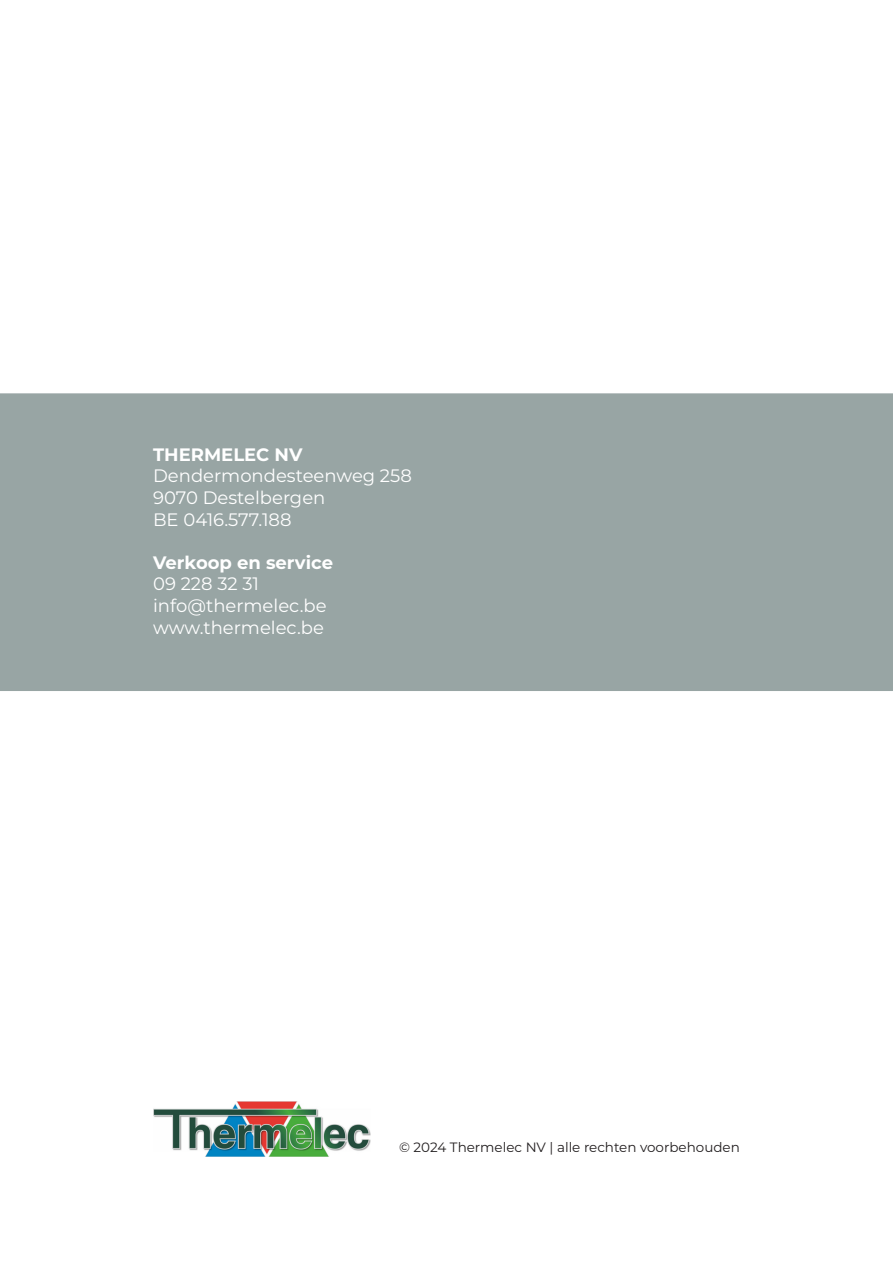
<style>
.page{position:relative;width:893px;height:1263px;background:#fff}
.page>*{position:absolute;margin:0;border:0;box-sizing:border-box;transform-origin:0 0}
.t1{font:18px "Montserrat";color:#fff}
.t2{font:700 18px "Montserrat";color:#fff}
.t3{font:13.5px "Montserrat";color:#231f20}
</style>
<div class="page">
<div style="left:1px;top:394px;width:891px;height:296px;background:#98a5a4"></div>
<div style="left:0;top:393px;width:893px;height:298px;border:2px solid #98a5a4"></div>
<img style="left:153px;top:1102px;width:217px;height:55px">
<p class="t2" style="left:153px;top:441px;width:151px">THERMELEC NV</p>
<p class="t1" style="left:153px;top:464px;width:260px">Dendermondesteenweg 258</p>
<p class="t1" style="left:153px;top:485px;width:174px">9070 Destelbergen</p>
<p class="t1" style="left:153px;top:507px;width:140px">BE 0416.577.188</p>
<p class="t2" style="left:153px;top:549px;width:181px">Verkoop en service</p>
<p class="t1" style="left:153px;top:572px;width:107px">09 228 32 31</p>
<p class="t1" style="left:153px;top:593px;width:175px">info@thermelec.be</p>
<p class="t1" style="left:153px;top:615px;width:172px">www.thermelec.be</p>
<p class="t3" style="left:399px;top:1137px;width:342px">© 2024 Thermelec NV | alle rechten voorbehouden</p>
</div>
